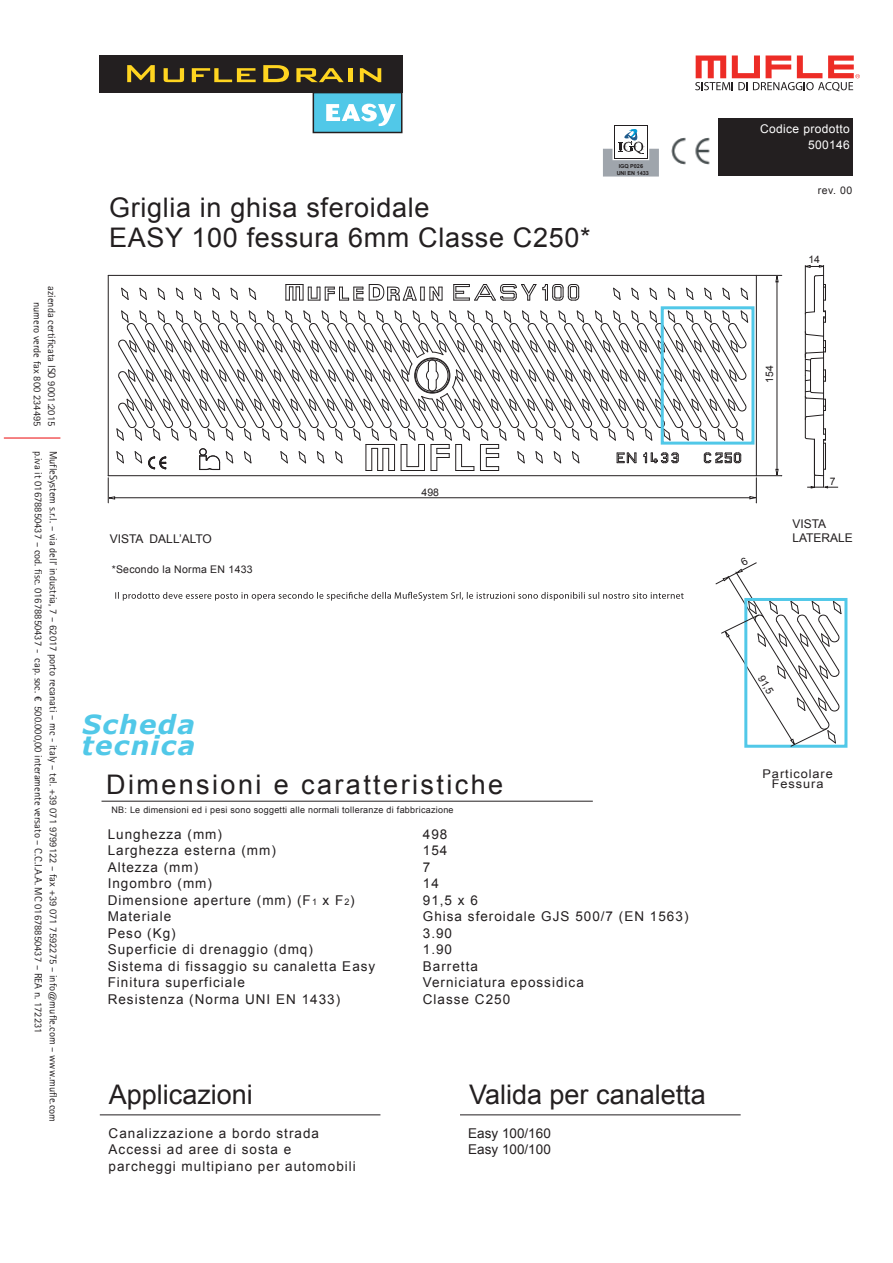
<style>
.page{position:relative;width:893px;height:1263px;background:#fff}
.page>*{position:absolute;margin:0;border:0;box-sizing:border-box;transform-origin:0 0}
.t1{font:27px/30px "Arial";letter-spacing:.025em;color:#231f20}
.t2{font:27px "Arial";color:#231f20}
.t3{font:27px "Arial";letter-spacing:.09em;color:#231f20}
.t4{font:italic 700 26.25px/21px "Verdana";letter-spacing:.05em;color:#51c8e8}
.t5{font:13.5px/16.5px "Arial";letter-spacing:.075em;color:#231f20}
.t6{font:13.5px/16.2px "Arial";color:#231f20}
.t7{font:12px/14.4px "Arial";color:#231f20}
.t8{font:12px/16.5px "Arial";letter-spacing:.03em;color:#fff;text-align:right}
.t9{font:12px/10.5px "Arial";letter-spacing:.075em;color:#231f20;text-align:center;scale:1.06 1}
.t10{font:10.5px/14.4px "Rotis Sans Serif";color:#231f20;text-align:right}
.t11{font:10.5px "Arial";letter-spacing:.025em;color:#231f20}
.t12{font:10.35px "Arial";color:#231f20}
.t13{font:9px "Arial";letter-spacing:.03em;color:#231f20}
.t14{font:700 5.4px "Arial";letter-spacing:-.005em;color:#231f20}
.s1{font-family:"Calibri"}
.s2{font-size:9px}
</style>
<div class="page">
<div style="left:99px;top:55px;width:303px;height:38px;background:#231f20"></div>
<hr style="left:101px;top:801px;width:492px;height:1px;background:#231f20">
<div style="left:719px;top:118px;width:134px;height:57px;background:#231f20"></div>
<svg style="left:127px;top:65px;width:28px;height:17px"></svg>
<svg style="left:163px;top:68px;width:21px;height:14px"></svg>
<svg style="left:192px;top:68px;width:64px;height:14px"></svg>
<svg style="left:263px;top:65px;width:26px;height:17px"></svg>
<svg style="left:296px;top:68px;width:47px;height:14px"></svg>
<hr style="left:348px;top:68px;width:4px;height:14px;background:#ffd520">
<svg style="left:360px;top:68px;width:21px;height:14px"></svg>
<div style="left:312px;top:92px;width:90px;height:41px;background:#51c8e8;border:1px solid #231f20"></div>
<svg style="left:326px;top:104px;width:69px;height:22px"></svg>
<img style="left:671px;top:137px;width:39px;height:27px">
<svg style="left:603px;top:125px;width:56px;height:52px"></svg>
<hr style="left:460px;top:1114px;width:280px;height:1px;background:#231f20">
<hr style="left:100px;top:1114px;width:280px;height:1px;background:#231f20">
<svg style="left:285px;top:284px;width:78px;height:17px"></svg>
<hr style="left:108px;top:275px;width:648px;height:1px;background:#231f20">
<hr style="left:108px;top:275px;width:1px;height:201px;background:#231f20">
<hr style="left:756px;top:275px;width:1px;height:201px;background:#231f20">
<svg style="left:369px;top:284px;width:73px;height:17px"></svg>
<svg style="left:453px;top:284px;width:126px;height:17px"></svg>
<svg style="left:121px;top:287px;width:8px;height:13px"></svg>
<svg style="left:139px;top:287px;width:8px;height:13px"></svg>
<svg style="left:157px;top:287px;width:9px;height:13px"></svg>
<svg style="left:175px;top:287px;width:9px;height:13px"></svg>
<svg style="left:194px;top:287px;width:8px;height:13px"></svg>
<svg style="left:212px;top:287px;width:8px;height:13px"></svg>
<svg style="left:230px;top:287px;width:8px;height:13px"></svg>
<svg style="left:248px;top:287px;width:9px;height:13px"></svg>
<svg style="left:613px;top:287px;width:8px;height:13px"></svg>
<svg style="left:631px;top:287px;width:8px;height:13px"></svg>
<svg style="left:649px;top:287px;width:8px;height:13px"></svg>
<svg style="left:667px;top:287px;width:8px;height:13px"></svg>
<svg style="left:686px;top:287px;width:8px;height:13px"></svg>
<svg style="left:704px;top:287px;width:8px;height:13px"></svg>
<svg style="left:722px;top:287px;width:8px;height:13px"></svg>
<svg style="left:740px;top:287px;width:8px;height:13px"></svg>
<hr style="left:814px;top:277px;width:1px;height:35px;background:#231f20">
<svg style="left:824px;top:284px;width:2px;height:17px"></svg>
<hr style="left:823px;top:275px;width:1px;height:37px;background:#231f20">
<hr style="left:776px;top:282px;width:1px;height:187px;background:#231f20">
<hr style="left:805px;top:266px;width:1px;height:47px;background:#231f20">
<svg style="left:755px;top:274px;width:26px;height:9px"></svg>
<svg style="left:804px;top:265px;width:21px;height:13px"></svg>
<svg style="left:107px;top:310px;width:675px;height:193px"></svg>
<div style="left:744px;top:598px;width:103px;height:150px;border:3px solid #51c8e8"></div>
<div style="left:660px;top:306px;width:94px;height:139px;border:3px solid #51c8e8"></div>
<svg style="left:804px;top:311px;width:34px;height:178px"></svg>
<svg style="left:115px;top:592px;width:568px;height:9px"></svg>
<hr style="left:4px;top:437px;width:56px;height:2px;background:#ed2224">
<svg style="left:695px;top:55px;width:164px;height:36px"></svg>
<svg style="left:715px;top:562px;width:127px;height:186px"></svg>
<p class="t10" style="left:59px;top:286px;width:142px;rotate:90deg">azienda certificata ISO 9001:2015 numero verde fax 800 234495</p>
<p class="t10" style="left:61px;top:451px;width:673px;line-height:15px;text-align:left;rotate:90deg">MufleSystem s.r.l. – via dell’ industria, 7 – 62017 porto recanati – mc - italy – tel. +39 071 9799122 – fax +39 071 7592275 – info@mufle.com – www.mufle.com p.iva it 01678850437 – cod. fisc. 01678850437 - cap. soc. <span class="s1">€</span> 500.000,00 interamente versato – C.C.I.A.A. MC 01678850437 – REA n. 172231</p>
<p class="t14" style="left:618px;top:162px;width:26px">IGQ P026</p>
<h1 class="t1" style="left:109px;top:192px;width:483px">Griglia in ghisa sferoidale<br>EASY 100 fessura 6mm Classe C250*</h1>
<p class="t14" style="left:616px;top:169px;width:34px">UNI EN 1433</p>
<p class="t7" style="left:110px;top:531px;width:104px">VISTA DALL’ALTO</p>
<p class="t11" style="left:112px;top:562px;width:142px">*Secondo la Norma EN 1433</p>
<h2 class="t4" style="left:82px;top:713px;width:115px">Scheda tecnica</h2>
<p class="t11" style="left:421px;top:485px;width:19px">498</p>
<h1 class="t3" style="left:106px;top:766px;width:398px">Dimensioni e caratteristiche</h1>
<p class="t13" style="left:111px;top:804px;width:343px">NB: Le dimensioni ed i pesi sono soggetti alle normali tolleranze di fabbricazione</p>
<p class="t5" style="left:423px;top:826px;width:267px">498<br>154<br>7<br>14<br>91,5 x 6<br>Ghisa sferoidale GJS 500/7 (EN 1563)<br>3.90<br>1.90<br>Barretta<br>Verniciatura epossidica<br>Classe C250</p>
<p class="t5" style="left:108px;top:826px;width:269px">Lunghezza (mm)<br>Larghezza esterna (mm)<br>Altezza (mm)<br>Ingombro (mm)<br>Dimensione aperture (mm) (F<span class="s2">1</span> x F<span class="s2">2</span>)<br>Materiale<br>Peso (Kg)<br>Superficie di drenaggio (dmq)<br>Sistema di fissaggio su canaletta Easy<br>Finitura superficiale<br>Resistenza (Norma UNI EN 1433)</p>
<h1 class="t2" style="left:109px;top:1076px;width:146px">Applicazioni</h1>
<h1 class="t2" style="left:469px;top:1076px;width:238px">Valida per canaletta</h1>
<p class="t6" style="left:468px;top:1125px;width:84px">Easy 100/160<br>Easy 100/100</p>
<p class="t5" style="left:109px;top:1124px;width:249px">Canalizzazione a bordo strada<br>Accessi ad aree di sosta e parcheggi multipiano per automobili</p>
<p class="t8" style="left:760px;top:120px;width:91px">Codice prodotto<br>500146</p>
<p class="t11" style="left:817px;top:183px;width:36px">rev. 00</p>
<p class="t12" style="left:808px;top:252px;width:13px">14</p>
<p class="t12" style="left:762px;top:383px;width:19px;rotate:-90deg">154</p>
<p class="t12" style="left:830px;top:474px;width:7px">7</p>
<p class="t7" style="left:792px;top:516px;width:62px">VISTA<br>LATERALE</p>
<p class="t11" style="left:766px;top:672px;width:21px;rotate:58deg">91,5</p>
<p class="t9" style="left:762px;top:768px;width:68px">Particolare<br>Fessura</p>
</div>
